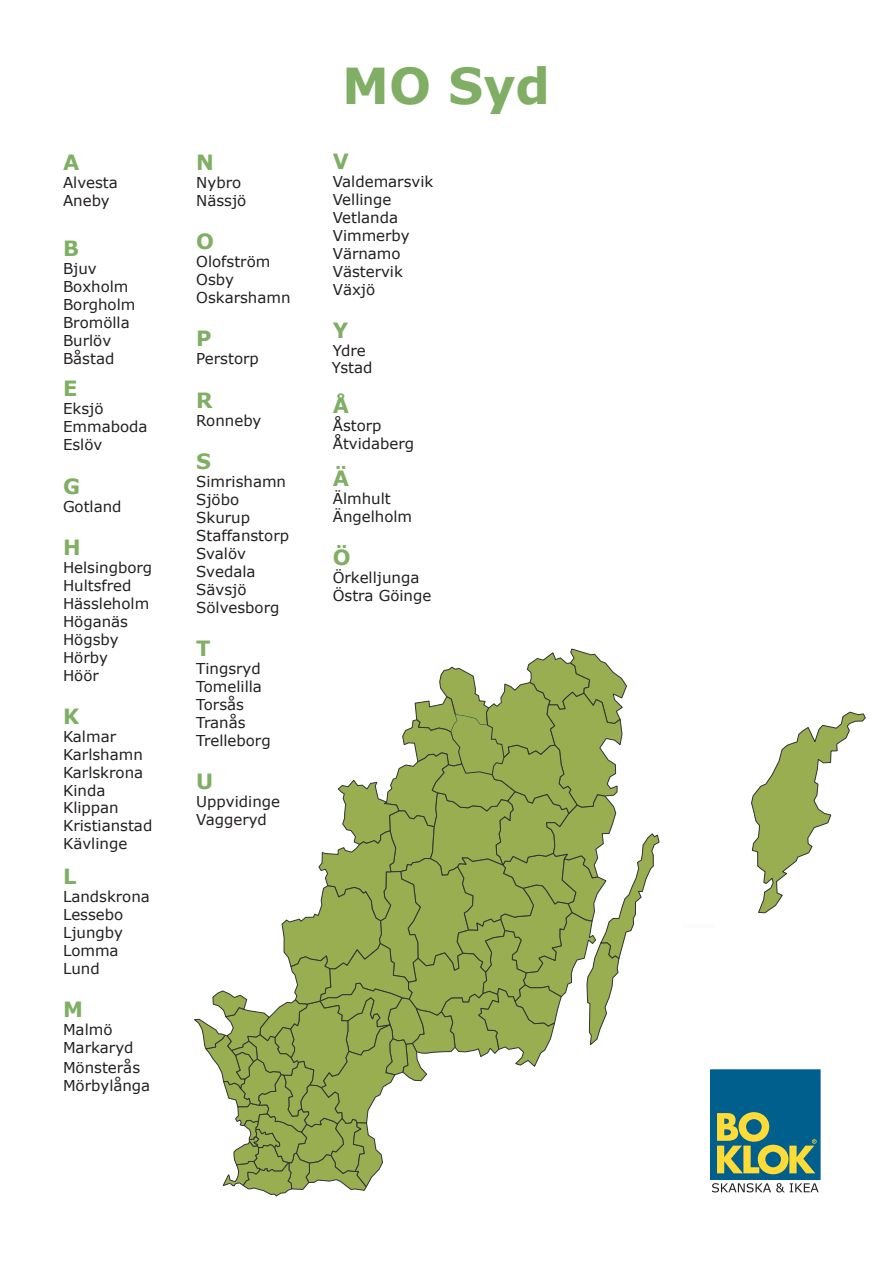
<style>
.page{position:relative;width:893px;height:1263px;background:#fff}
.page>*{position:absolute;margin:0;border:0;box-sizing:border-box;transform-origin:0 0}
.t1{font:700 49.5px "Verdana";color:#7fae64}
.t2{font:700 21px "Verdana";color:#7fae64}
.t3{font:15px/18px "Verdana";color:#231f20}
</style>
<div class="page">
<div style="left:711px;top:1070px;width:109px;height:109px;background:#005f8d"></div>
<div style="left:710px;top:1069px;width:110px;height:110px;border:1px solid #005f8d"></div>
<svg style="left:717px;top:1112px;width:100px;height:62px"></svg>
<svg style="left:712px;top:1183px;width:107px;height:9px"></svg>
<svg style="left:751px;top:712px;width:115px;height:201px"></svg>
<svg style="left:194px;top:648px;width:466px;height:548px"></svg>
<hr style="left:682px;top:925px;width:33px;height:3px;background:#fcfdfa">
<h2 class="t2" style="left:63px;top:147px;width:18px">A</h2>
<p class="t3" style="left:63px;top:173px;width:56px">Alvesta<br>Aneby</p>
<h2 class="t2" style="left:63px;top:233px;width:18px">B</h2>
<p class="t3" style="left:63px;top:259px;width:74px">Bjuv<br>Boxholm<br>Borgholm<br>Bromölla<br>Burlöv<br>Båstad</p>
<h2 class="t2" style="left:63px;top:374px;width:16px">E</h2>
<p class="t3" style="left:63px;top:400px;width:86px">Eksjö<br>Emmaboda<br>Eslöv</p>
<h2 class="t2" style="left:63px;top:471px;width:19px">G</h2>
<p class="t3" style="left:63px;top:497px;width:60px">Gotland</p>
<h2 class="t2" style="left:63px;top:532px;width:19px">H</h2>
<p class="t3" style="left:63px;top:558px;width:91px">Helsingborg<br>Hultsfred<br>Hässleholm<br>Höganäs<br>Högsby<br>Hörby<br>Höör</p>
<h2 class="t2" style="left:63px;top:701px;width:18px">K</h2>
<p class="t3" style="left:63px;top:727px;width:82px">Kalmar<br>Karlshamn<br>Karlskrona<br>Kinda</p>
<p class="t3" style="left:63px;top:798px;width:91px">Klippan<br>Kristianstad<br>Kävlinge</p>
<h2 class="t2" style="left:63px;top:862px;width:15px">L</h2>
<p class="t3" style="left:63px;top:887px;width:88px">Landskrona<br>Lessebo<br>Ljungby<br>Lomma<br>Lund</p>
<h2 class="t2" style="left:63px;top:995px;width:21px">M</h2>
<p class="t3" style="left:63px;top:1021px;width:72px">Malmö<br>Markaryd</p>
<p class="t3" style="left:63px;top:1058px;width:89px">Mönsterås<br>Mörbylånga</p>
<h2 class="t2" style="left:196px;top:147px;width:19px">N</h2>
<p class="t3" style="left:196px;top:173px;width:52px">Nybro<br>Nässjö</p>
<h2 class="t2" style="left:196px;top:227px;width:19px">O</h2>
<p class="t3" style="left:196px;top:253px;width:96px">Olofström<br>Osby<br>Oskarshamn</p>
<h2 class="t2" style="left:196px;top:324px;width:17px">P</h2>
<p class="t3" style="left:196px;top:350px;width:64px">Perstorp</p>
<h2 class="t2" style="left:196px;top:385px;width:18px">R</h2>
<p class="t3" style="left:196px;top:411px;width:67px">Ronneby</p>
<h2 class="t2" style="left:196px;top:446px;width:16px">S</h2>
<p class="t3" style="left:196px;top:472px;width:94px">Simrishamn<br>Sjöbo<br>Skurup<br>Staffanstorp<br>Svalöv<br>Svedala<br>Sävsjö<br>Sölvesborg</p>
<h2 class="t2" style="left:196px;top:633px;width:16px">T</h2>
<p class="t3" style="left:196px;top:659px;width:76px">Tingsryd<br>Tomelilla<br>Torsås<br>Tranås<br>Trelleborg</p>
<h2 class="t2" style="left:196px;top:767px;width:19px">U</h2>
<p class="t3" style="left:196px;top:793px;width:85px">Uppvidinge<br>Vaggeryd</p>
<h1 class="t1" style="left:342px;top:51px;width:209px">MO Syd</h1>
<h2 class="t2" style="left:333px;top:146px;width:18px">V</h2>
<p class="t3" style="left:333px;top:190px;width:79px">Vellinge<br>Vetlanda<br>Vimmerby<br>Värnamo<br>Västervik<br>Växjö</p>
<h2 class="t2" style="left:333px;top:316px;width:17px">Y</h2>
<p class="t3" style="left:333px;top:342px;width:35px">Ydre</p>
<h2 class="t2" style="left:333px;top:390px;width:18px">Å</h2>
<p class="t3" style="left:333px;top:416px;width:83px">Åstorp<br>Åtvidaberg</p>
<h2 class="t2" style="left:333px;top:464px;width:18px">Ä</h2>
<p class="t3" style="left:333px;top:489px;width:81px">Älmhult<br>Ängelholm</p>
<h2 class="t2" style="left:333px;top:543px;width:19px">Ö</h2>
<p class="t3" style="left:333px;top:569px;width:100px">Örkelljunga<br>Östra Göinge</p>
<p class="t3" style="left:333px;top:172px;width:102px">Valdemarsvik</p>
<p class="t3" style="left:332px;top:359px;width:42px">Ystad</p>
</div>
